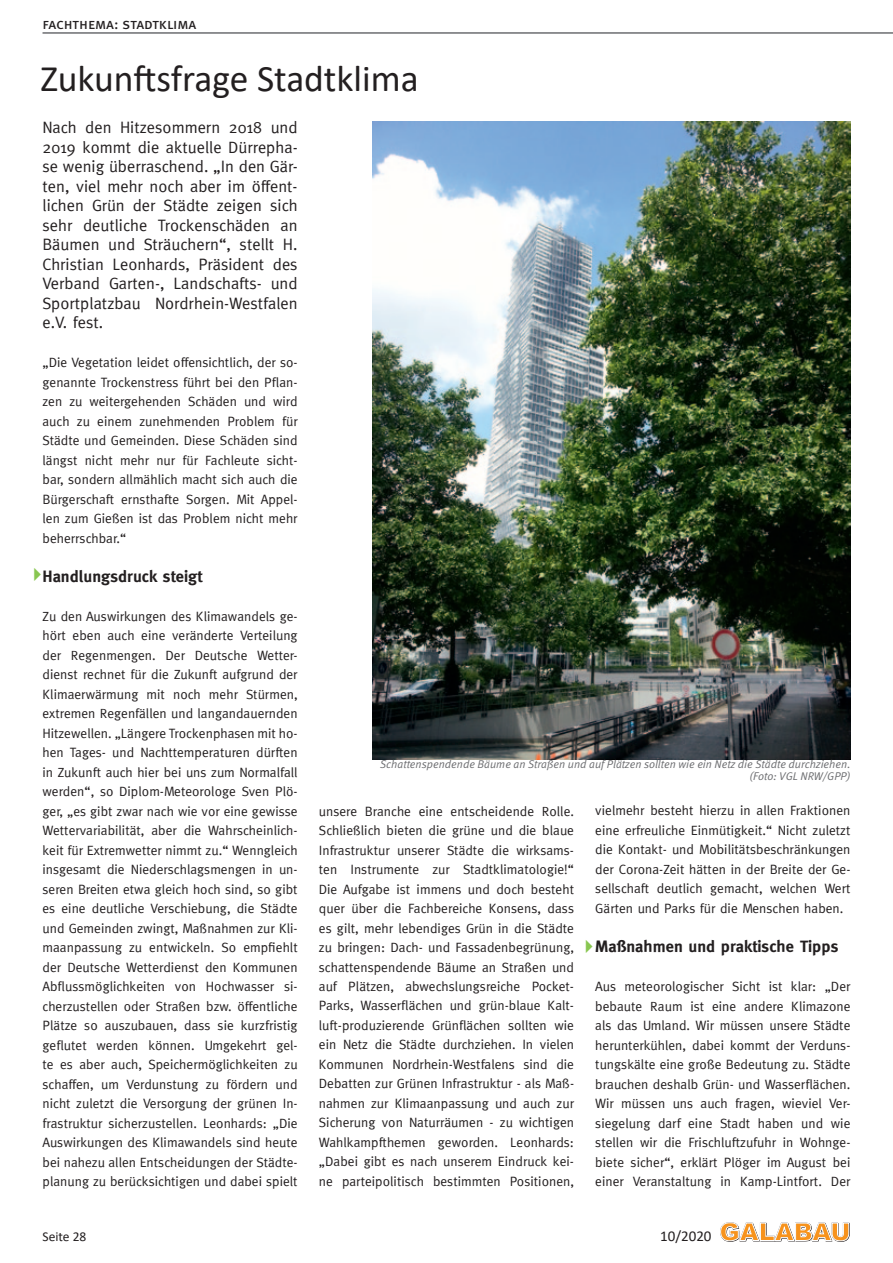
<style>
.page{position:relative;width:893px;height:1263px;background:#fff}
.page>*{position:absolute;margin:0;border:0;box-sizing:border-box;transform-origin:0 0}
.t1{font:37.5px "Calibri";color:#231f20}
.t2{font:16.5px/19.5px "Meta";letter-spacing:.005em;color:#231f20;text-align:justify}
.t3{font:700 16.5px "Meta";letter-spacing:.005em;color:#231f20}
.t4{font:15px "Meta Book Caps";letter-spacing:-.01em;color:#231f20}
.t5{font:15px "Calibri";color:#231f20}
.t6{font:13.5px/19.5px "Meta";letter-spacing:.005em;color:#231f20;text-align:justify}
.t7{font:13.5px "Calibri";color:#231f20}
.t8{font:italic 11.25px/12px "Meta Normal";letter-spacing:.005em;color:#6c6d70;text-align:right}
</style>
<div class="page">
<hr style="left:43px;top:32px;width:850px;height:2px;background:#6c6d70">
<svg style="left:720px;top:1222px;width:130px;height:19px"></svg>
<img style="left:372px;top:121px;width:478px;height:638px">
<p class="t4" style="left:43px;top:15px;width:155px">fachthema: stadtklima</p>
<h1 class="t1" style="left:40px;top:52px;width:380px">Zukunftsfrage Stadtklima</h1>
<p class="t2" style="left:43px;top:118px;width:257px">Nach den Hitzesommern 2018 und 2019 kommt die aktuelle Dürrepha&shy;se wenig überraschend. „In den Gär&shy;ten, viel mehr noch aber im öffent&shy;lichen Grün der Städte zeigen sich sehr deutliche Trockenschäden an Bäumen und Sträuchern“, stellt H.<br>Christian Leonhards, Präsident des Verband Garten-, Landschafts- und Sportplatzbau Nordrhein-Westfalen e.V. fest.</p>
<p class="t6" style="left:43px;top:353px;width:257px">„Die Vegetation leidet offensichtlich, der so&shy;genannte Trockenstress führt bei den Pflan&shy;zen zu weitergehenden Schäden und wird auch zu einem zunehmenden Problem für Städte und Gemeinden. Diese Schäden sind längst nicht mehr nur für Fachleute sicht&shy;bar, sondern allmählich macht sich auch die Bürgerschaft ernsthafte Sorgen. Mit Appel&shy;len zum Gießen ist das Problem nicht mehr beherrschbar.“</p>
<p class="t3" style="left:43px;top:566px;width:161px">Handlungsdruck steigt</p>
<p class="t6" style="left:43px;top:606px;width:257px">Zu den Auswirkungen des Klimawandels ge&shy;hört eben auch eine veränderte Verteilung der Regenmengen. Der Deutsche Wetter&shy;dienst rechnet für die Zukunft aufgrund der Klimaerwärmung mit noch mehr Stürmen, extremen Regenfällen und langandauernden Hitzewellen. „Längere Trockenphasen mit ho&shy;hen Tages- und Nachttemperaturen dürften in Zukunft auch hier bei uns zum Normalfall werden“, so Diplom-Meteorologe Sven Plö&shy;ger, „es gibt zwar nach wie vor eine gewisse Wettervariabilität, aber die Wahrscheinlich&shy;keit für Extremwetter nimmt zu.“ Wenngleich insgesamt die Niederschlagsmengen in un&shy;seren Breiten etwa gleich hoch sind, so gibt es eine deutliche Verschiebung, die Städte und Gemeinden zwingt, Maßnahmen zur Kli&shy;maanpassung zu entwickeln. So empfiehlt der Deutsche Wetterdienst den Kommunen Abflussmöglichkeiten von Hochwasser si&shy;cherzustellen oder Straßen bzw. öffentliche Plätze so auszubauen, dass sie kurzfristig geflutet werden können. Umgekehrt gel&shy;te es aber auch, Speichermöglichkeiten zu schaffen, um Verdunstung zu fördern und nicht zuletzt die Versorgung der grünen In&shy;frastruktur sicherzustellen. Leonhards: „Die Auswirkungen des Klimawandels sind heute bei nahezu allen Entscheidungen der Städte&shy;planung zu berücksichtigen und dabei spielt</p>
<p class="t8" style="left:380px;top:758px;width:472px">Schattenspendende Bäume an Straßen und auf Plätzen sollten wie ein Netz die Städte durchziehen. (Foto: VGL NRW/GPP)</p>
<p class="t6" style="left:319px;top:801px;width:257px">unsere Branche eine entscheidende Rolle.<br>Schließlich bieten die grüne und die blaue Infrastruktur unserer Städte die wirksams&shy;ten Instrumente zur Stadtklimatologie!“ Die Aufgabe ist immens und doch besteht quer über die Fachbereiche Konsens, dass es gilt, mehr lebendiges Grün in die Städte zu bringen: Dach- und Fassadenbegrünung, schattenspendende Bäume an Straßen und auf Plätzen, abwechslungsreiche Pocket-Parks, Wasserflächen und grün-blaue Kalt&shy;luft-produzierende Grünflächen sollten wie ein Netz die Städte durchziehen. In vielen Kommunen Nordrhein-Westfalens sind die Debatten zur Grünen Infrastruktur - als Maß&shy;nahmen zur Klimaanpassung und auch zur Sicherung von Naturräumen - zu wichtigen Wahlkampfthemen geworden. Leonhards: „Dabei gibt es nach unserem Eindruck kei&shy;ne parteipolitisch bestimmten Positionen,</p>
<p class="t6" style="left:595px;top:801px;width:257px">vielmehr besteht hierzu in allen Fraktionen eine erfreuliche Einmütigkeit.“ Nicht zuletzt die Kontakt- und Mobilitätsbeschränkungen der Corona-Zeit hätten in der Breite der Ge&shy;sellschaft deutlich gemacht, welchen Wert Gärten und Parks für die Menschen haben.</p>
<p class="t3" style="left:595px;top:937px;width:244px">Maßnahmen und praktische Tipps</p>
<p class="t6" style="left:595px;top:977px;width:257px">Aus meteorologischer Sicht ist klar: „Der bebaute Raum ist eine andere Klimazone als das Umland. Wir müssen unsere Städte herunterkühlen, dabei kommt der Verduns&shy;tungskälte eine große Bedeutung zu. Städte brauchen deshalb Grün- und Wasserflächen.<br>Wir müssen uns auch fragen, wieviel Ver&shy;siegelung darf eine Stadt haben und wie stellen wir die Frischluftzufuhr in Wohnge&shy;biete sicher“, erklärt Plöger im August bei einer Veranstaltung in Kamp-Lintfort. Der</p>
<p class="t7" style="left:43px;top:1227px;width:45px">Seite 28</p>
<p class="t5" style="left:660px;top:1226px;width:53px">10/2020</p>
</div>
